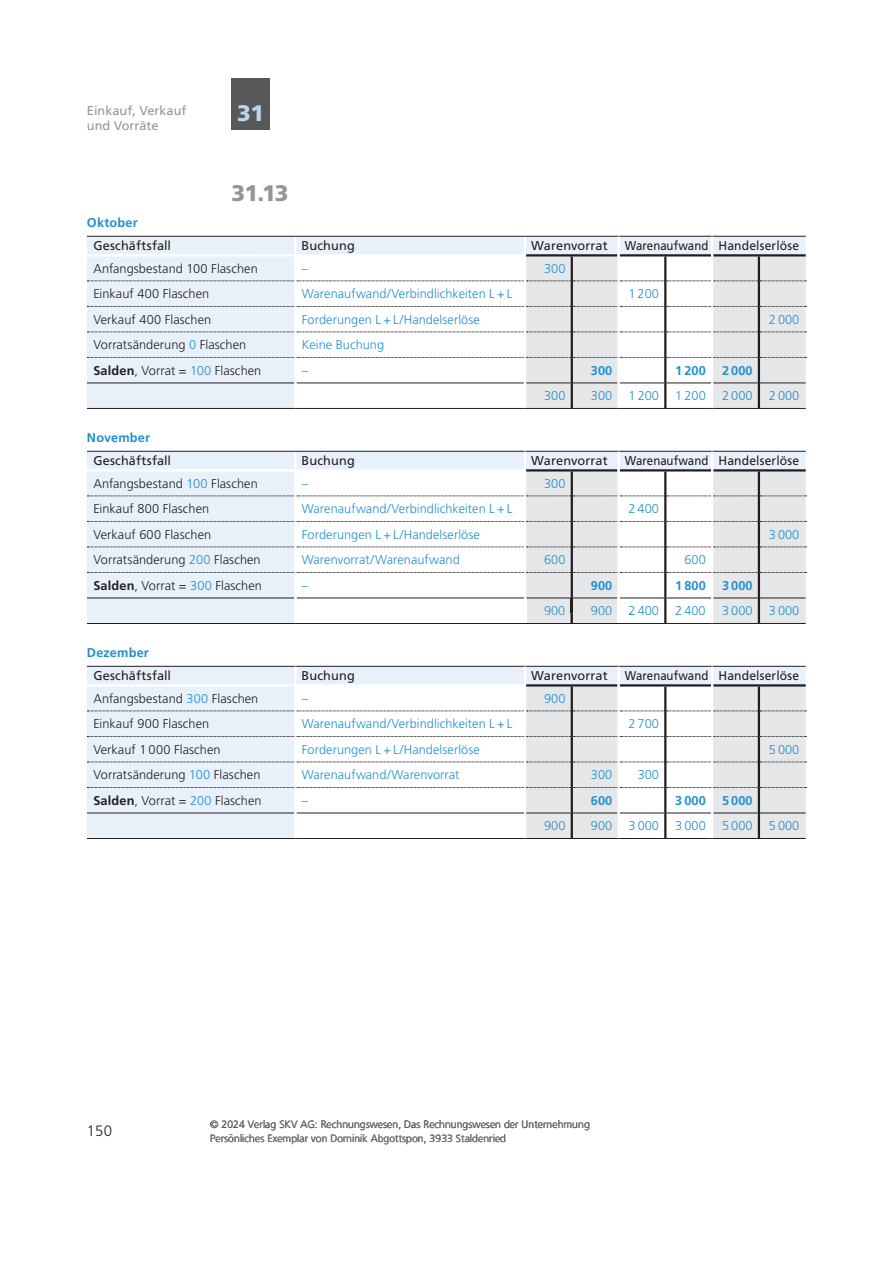
<style>
.page{position:relative;width:893px;height:1263px;background:#fff}
.page>*{position:absolute;margin:0;border:0;box-sizing:border-box;transform-origin:0 0}
.t1{font:900 22.5px "Frutiger LT Std";color:#939598}
.t2{font:900 22.5px "Frutiger LT Std";color:#bdd4ed}
.t3{font:300 15px "Frutiger LT Std";color:#231f20}
.t4{font:300 12.75px "Frutiger LT Std";color:#238fcf}
.t5{font:300 12.75px "Frutiger LT Std";letter-spacing:.005em;color:#231f20}
.t6{font:12.75px "Frutiger LT Std";letter-spacing:.005em;color:#231f20}
.t7{font:12.75px "Frutiger LT Std";letter-spacing:.005em;color:#231f20;scale:.9 1}
.t8{font:700 12.75px "Frutiger LT Std";color:#238fcf}
.t9{font:12.75px/14.2px "Frutiger LT Std";color:#939598}
.t10{font:300 10.5px/13.5px "Frutiger LT Com";color:#231f20}
.s1{color:#238fcf}
.s2{font-weight:700}
</style>
<div class="page">
<div style="left:232px;top:79px;width:38px;height:51px;background:#57585a"></div>
<hr style="left:87px;top:236px;width:719px;height:1px;background:#231f20">
<hr style="left:87px;top:408px;width:719px;height:1px;background:#231f20">
<svg style="left:87px;top:237px;width:719px;height:171px"></svg>
<hr style="left:711px;top:255px;width:2px;height:26px;background:#fff">
<hr style="left:87px;top:451px;width:719px;height:1px;background:#231f20">
<hr style="left:87px;top:666px;width:719px;height:1px;background:#231f20">
<svg style="left:87px;top:667px;width:719px;height:172px"></svg>
<hr style="left:711px;top:685px;width:2px;height:26px;background:#fff">
<hr style="left:711px;top:711px;width:2px;height:25px;background:#fff">
<hr style="left:711px;top:736px;width:2px;height:26px;background:#fff">
<hr style="left:711px;top:762px;width:2px;height:25px;background:#fff">
<hr style="left:711px;top:787px;width:2px;height:26px;background:#fff">
<hr style="left:711px;top:813px;width:2px;height:25px;background:#fff">
<svg style="left:87px;top:452px;width:719px;height:172px"></svg>
<p class="t9" style="left:87px;top:104px;width:101px">Einkauf, Verkauf und Vorräte</p>
<h1 class="t2" style="left:237px;top:104px;width:28px">31</h1>
<h1 class="t1" style="left:232px;top:184px;width:59px">31.13</h1>
<p class="t8" style="left:87px;top:217px;width:52px">Oktober</p>
<p class="t6" style="left:93px;top:240px;width:79px">Geschäftsfall</p>
<p class="t6" style="left:302px;top:240px;width:55px">Buchung</p>
<p class="t6" style="left:531px;top:240px;width:78px">Warenvorrat</p>
<p class="t7" style="left:625px;top:240px;width:195px">Warenaufwand Handelserlöse</p>
<p class="t5" style="left:93px;top:263px;width:166px">Anfangsbestand 100 Flaschen</p>
<p class="t4" style="left:302px;top:263px;width:8px">–</p>
<p class="t4" style="left:544px;top:263px;width:23px">300</p>
<p class="t5" style="left:93px;top:288px;width:117px">Einkauf 400 Flaschen</p>
<p class="t4" style="left:302px;top:288px;width:212px">Warenaufwand/Verbindlichkeiten L + L</p>
<p class="t4" style="left:628px;top:288px;width:32px">1 200</p>
<p class="t5" style="left:93px;top:314px;width:119px">Verkauf 400 Flaschen</p>
<p class="t4" style="left:302px;top:314px;width:180px">Forderungen L + L/Handelserlöse</p>
<p class="t4" style="left:769px;top:314px;width:32px">2 000</p>
<p class="t5" style="left:93px;top:339px;width:154px">Vorratsänderung <span class="s1">0</span> Flaschen</p>
<p class="t4" style="left:302px;top:339px;width:84px">Keine Buchung</p>
<p class="t5" style="left:93px;top:365px;width:169px"><span class="s2">Salden</span>, Vorrat = <span class="s1">100</span> Flaschen</p>
<p class="t4" style="left:302px;top:365px;width:8px">–</p>
<p class="t8" style="left:591px;top:365px;width:23px">300</p>
<p class="t8" style="left:675px;top:365px;width:32px">1 200</p>
<p class="t8" style="left:722px;top:365px;width:32px">2 000</p>
<p class="t4" style="left:544px;top:390px;width:23px">300</p>
<p class="t4" style="left:591px;top:390px;width:23px">300</p>
<p class="t4" style="left:628px;top:390px;width:32px">1 200</p>
<p class="t4" style="left:675px;top:390px;width:32px">1 200</p>
<p class="t4" style="left:722px;top:390px;width:32px">2 000</p>
<p class="t4" style="left:769px;top:390px;width:32px">2 000</p>
<p class="t8" style="left:87px;top:432px;width:65px">November</p>
<p class="t6" style="left:93px;top:455px;width:79px">Geschäftsfall</p>
<p class="t6" style="left:302px;top:455px;width:55px">Buchung</p>
<p class="t6" style="left:531px;top:455px;width:78px">Warenvorrat</p>
<p class="t7" style="left:625px;top:455px;width:195px">Warenaufwand Handelserlöse</p>
<p class="t5" style="left:93px;top:478px;width:166px">Anfangsbestand <span class="s1">100</span> Flaschen</p>
<p class="t4" style="left:302px;top:478px;width:8px">–</p>
<p class="t4" style="left:544px;top:478px;width:23px">300</p>
<p class="t5" style="left:93px;top:503px;width:117px">Einkauf 800 Flaschen</p>
<p class="t4" style="left:302px;top:503px;width:212px">Warenaufwand/Verbindlichkeiten L + L</p>
<p class="t4" style="left:628px;top:503px;width:32px">2 400</p>
<p class="t5" style="left:93px;top:529px;width:119px">Verkauf 600 Flaschen</p>
<p class="t4" style="left:302px;top:529px;width:180px">Forderungen L + L/Handelserlöse</p>
<p class="t4" style="left:769px;top:529px;width:32px">3 000</p>
<p class="t5" style="left:93px;top:554px;width:169px">Vorratsänderung <span class="s1">200</span> Flaschen</p>
<p class="t4" style="left:302px;top:554px;width:160px">Warenvorrat/Warenaufwand</p>
<p class="t4" style="left:544px;top:554px;width:23px">600</p>
<p class="t4" style="left:684px;top:554px;width:23px">600</p>
<p class="t5" style="left:93px;top:580px;width:170px"><span class="s2">Salden</span>, Vorrat = <span class="s1">300</span> Flaschen</p>
<p class="t4" style="left:302px;top:580px;width:8px">–</p>
<p class="t8" style="left:591px;top:580px;width:23px">900</p>
<p class="t8" style="left:675px;top:580px;width:32px">1 800</p>
<p class="t8" style="left:722px;top:580px;width:32px">3 000</p>
<p class="t4" style="left:544px;top:605px;width:23px">9 0</p>
<p class="t4" style="left:591px;top:605px;width:23px">900</p>
<p class="t4" style="left:628px;top:605px;width:32px">2 400</p>
<p class="t4" style="left:675px;top:605px;width:32px">2 400</p>
<p class="t4" style="left:722px;top:605px;width:32px">3 000</p>
<p class="t4" style="left:769px;top:605px;width:32px">3 000</p>
<p class="t8" style="left:87px;top:647px;width:63px">Dezember</p>
<p class="t6" style="left:93px;top:670px;width:79px">Geschäftsfall</p>
<p class="t6" style="left:302px;top:670px;width:55px">Buchung</p>
<p class="t6" style="left:531px;top:670px;width:78px">Warenvorrat</p>
<p class="t7" style="left:625px;top:670px;width:195px">Warenaufwand Handelserlöse</p>
<p class="t5" style="left:93px;top:693px;width:166px">Anfangsbestand <span class="s1">300</span> Flaschen</p>
<p class="t4" style="left:302px;top:693px;width:8px">–</p>
<p class="t4" style="left:544px;top:693px;width:23px">900</p>
<p class="t5" style="left:93px;top:718px;width:117px">Einkauf 900 Flaschen</p>
<p class="t4" style="left:302px;top:718px;width:212px">Warenaufwand/Verbindlichkeiten L + L</p>
<p class="t4" style="left:628px;top:718px;width:32px">2 700</p>
<p class="t5" style="left:93px;top:744px;width:129px">Verkauf 1 000 Flaschen</p>
<p class="t4" style="left:302px;top:744px;width:180px">Forderungen L + L/Handelserlöse</p>
<p class="t4" style="left:769px;top:744px;width:32px">5 000</p>
<p class="t5" style="left:93px;top:769px;width:169px">Vorratsänderung <span class="s1">100</span> Flaschen</p>
<p class="t4" style="left:302px;top:769px;width:159px">Warenaufwand/Warenvorrat</p>
<p class="t4" style="left:591px;top:769px;width:23px">300</p>
<p class="t4" style="left:638px;top:769px;width:23px">300</p>
<p class="t5" style="left:93px;top:795px;width:170px"><span class="s2">Salden</span>, Vorrat = <span class="s1">200</span> Flaschen</p>
<p class="t4" style="left:302px;top:795px;width:8px">–</p>
<p class="t8" style="left:591px;top:795px;width:23px">600</p>
<p class="t8" style="left:675px;top:795px;width:32px">3 000</p>
<p class="t8" style="left:722px;top:795px;width:32px">5 000</p>
<p class="t4" style="left:544px;top:820px;width:23px">900</p>
<p class="t4" style="left:591px;top:820px;width:23px">900</p>
<p class="t4" style="left:628px;top:820px;width:32px">3 000</p>
<p class="t4" style="left:675px;top:820px;width:32px">3 000</p>
<p class="t4" style="left:722px;top:820px;width:32px">5 000</p>
<p class="t4" style="left:769px;top:820px;width:32px">5 000</p>
<p class="t4" style="left:551px;top:605px;width:9px">0</p>
<p class="t3" style="left:87px;top:1124px;width:27px">150</p>
<p class="t10" style="left:210px;top:1119px;width:381px">© 2024 Verlag SKV AG: Rechnungswesen, Das Rechnungswesen der Unternehmung<br>Persönliches Exemplar von Dominik Abgottspon, 3933 Staldenried</p>
</div>
